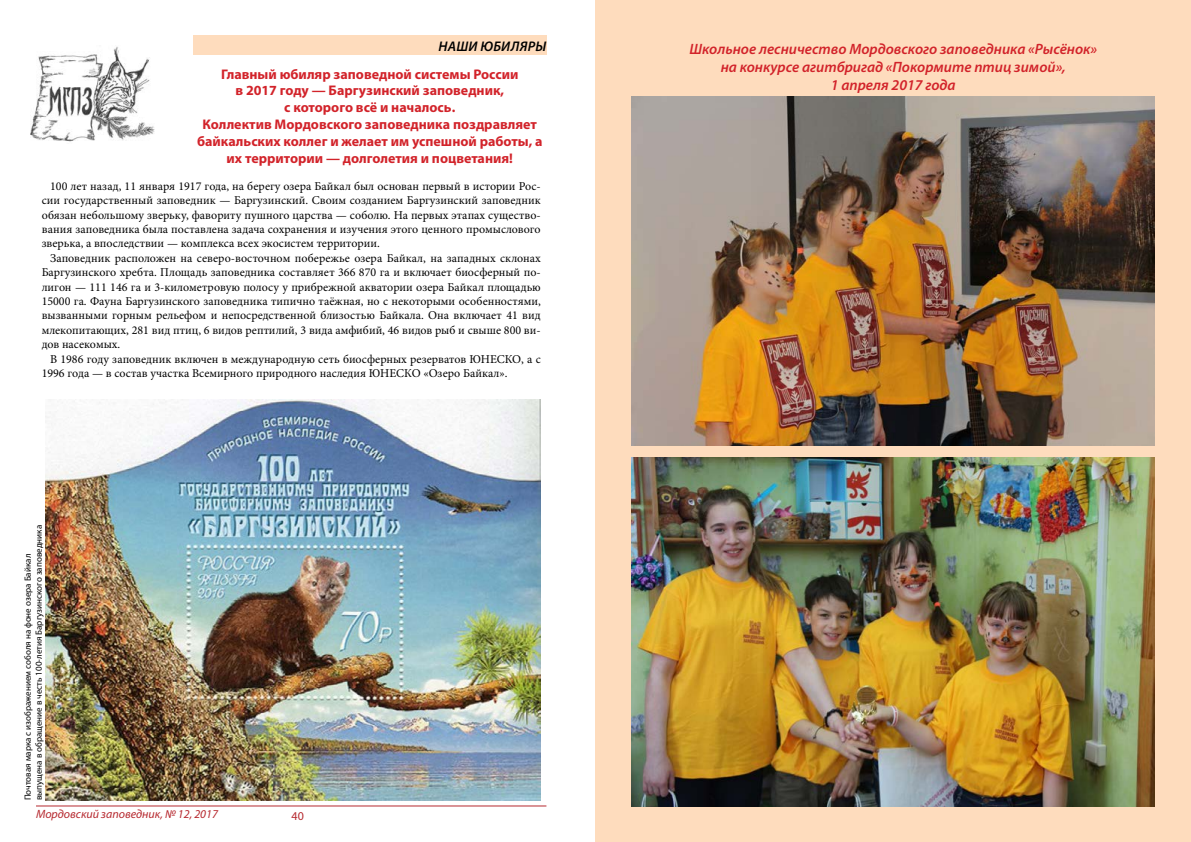
<style>
.page{position:relative;width:1191px;height:842px;background:#fff}
.page>*{position:absolute;margin:0;border:0;box-sizing:border-box;transform-origin:0 0}
.t1{font:italic 600 15px/18px "Myriad Pro";color:#d2232a;text-align:center}
.t2{font:700 14px/16.8px "Myriad Pro";color:#d2232a;text-align:center}
.t3{font:italic 600 14px "Myriad Pro";letter-spacing:.02em;color:#000}
.t4{font:12px/14.4px "Minion Pro";color:#000;text-align:justify}
.t5{font:italic 12px "Myriad Pro";color:#b6292f}
.t6{font:12px "Myriad Pro";color:#b6292f}
.t7{font:9px/10.8px "Myriad Pro";color:#000}
</style>
<div class="page">
<hr style="left:36px;top:805px;width:510px;height:1px;background:#b6292f">
<div style="left:596px;top:0;width:595px;height:842px;background:#fedcbd"></div>
<img style="left:631px;top:96px;width:524px;height:349px">
<img style="left:631px;top:457px;width:524px;height:349px">
<div style="left:193px;top:35px;width:353px;height:20px;background:#fedcbd"></div>
<img style="left:31px;top:47px;width:124px;height:95px">
<img style="left:45px;top:400px;width:496px;height:400px">
<p class="t3" style="left:438px;top:37px;width:109px">НАШИ ЮБИЛЯРЫ</p>
<p class="t2" style="left:197px;top:65px;width:347px">Главный юбиляр заповедной системы России<br>в 2017 году — Баргузинский заповедник,<br>с которого всё и началось.<br>Коллектив Мордовского заповедника поздравляет байкальских коллег и желает им успешной работы, а их территории — долголетия и поцветания!</p>
<p class="t4" style="left:42px;top:179px;width:500px;text-indent:9px">100 лет назад, 11 января 1917 года, на берегу озера Байкал был основан первый в истории Рос&shy;сии государственный заповедник — Баргузинский. Своим созданием Баргузинский заповедник обязан небольшому зверьку, фавориту пушного царства — соболю. На первых этапах существо&shy;вания заповедника была поставлена задача сохранения и изучения этого ценного промыслового зверька, а впоследствии — комплекса всех экосистем территории.</p>
<p class="t4" style="left:42px;top:251px;width:500px;text-indent:9px">Заповедник расположен на северо-восточном побережье озера Байкал, на западных склонах Баргузинского хребта. Площадь заповедника составляет 366 870 га и включает биосферный по&shy;лигон — 111 146 га и 3-километровую полосу у прибрежной акватории озера Байкал площадью 15000 га. Фауна Баргузинского заповедника типично таёжная, но с некоторыми особенностями, вызванными горным рельефом и непосредственной близостью Байкала. Она включает 41 вид млекопитающих, 281 вид птиц, 6 видов рептилий, 3 вида амфибий, 46 видов рыб и свыше 800 ви&shy;дов насекомых.</p>
<p class="t4" style="left:42px;top:352px;width:500px;text-indent:9px">В 1986 году заповедник включен в международную сеть биосферных резерватов ЮНЕСКО, а с<br>1996 года — в состав участка Всемирного природного наследия ЮНЕСКО «Озеро Байкал».</p>
<p class="t7" style="left:22px;top:800px;width:277px;rotate:-90deg">Почтовая марка с изображением соболя на фоне озера Байкал выпущена в обращение в честь 100-летия Баргузинского заповедника</p>
<p class="t5" style="left:36px;top:806px;width:183px">Мордовский заповедник, № 12, 2017</p>
<p class="t6" style="left:291px;top:809px;width:14px">40</p>
<p class="t1" style="left:689px;top:39px;width:409px">Школьное лесничество Мордовского заповедника «Рысёнок» на конкурсе агитбригад «Покормите птиц зимой»,<br>1 апреля 2017 года</p>
</div>
